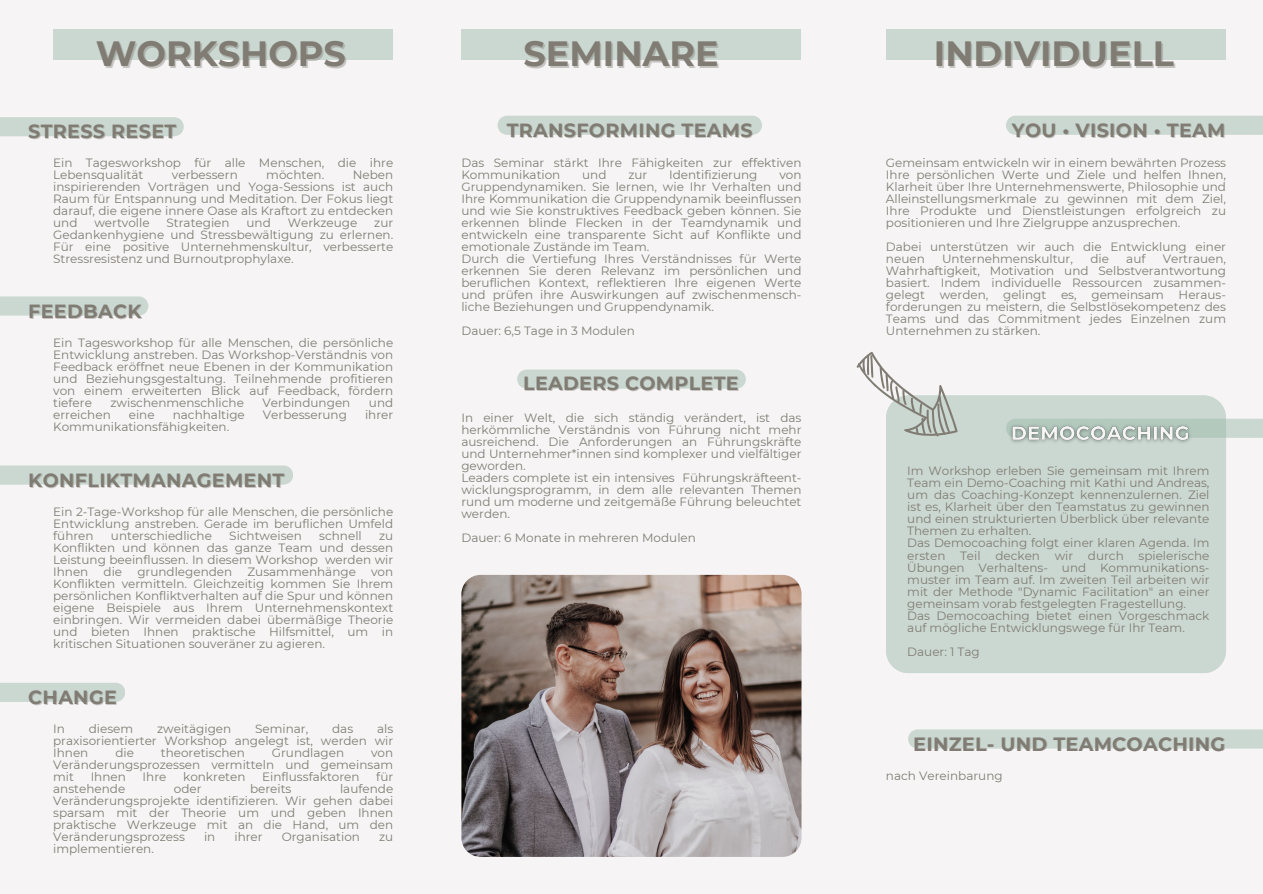
<style>
.page{position:relative;width:1263px;height:894px;background:#fff}
.page>*{position:absolute;margin:0;border:0;box-sizing:border-box;transform-origin:0 0}
.t1{font:700 34.95px "Montserrat";color:#807c73}
.t2{font:700 19.05px "Montserrat";letter-spacing:.02em;color:#807c73}
.t3{font:12px/12px "Montserrat";color:#807c73;text-align:justify}
</style>
<div class="page">
<div style="left:0;top:0;width:1263px;height:893px;background:#f6f4f5"></div>
<div style="left:0;top:117px;width:184px;height:19px;background:#cbd8d2"></div>
<div style="left:461px;top:30px;width:340px;height:30px;background:#cbd8d2"></div>
<div style="left:886px;top:30px;width:340px;height:30px;background:#cbd8d2"></div>
<div style="left:53px;top:30px;width:340px;height:30px;background:#cbd8d2"></div>
<svg style="left:517px;top:369px;width:229px;height:19px;background:#ccd9d3"></svg>
<div style="left:1006px;top:116px;width:257px;height:19px;background:#cbd8d2"></div>
<div style="left:908px;top:729px;width:355px;height:19px;background:#cbd8d2"></div>
<div style="left:886px;top:395px;width:340px;height:278px;background:#cbd8d2"></div>
<svg style="left:856px;top:351px;width:115px;height:107px"></svg>
<img style="left:461px;top:574px;width:340px;height:282px">
<div style="left:0;top:296px;width:148px;height:19px;background:#cbd8d2"></div>
<div style="left:0;top:465px;width:293px;height:19px;background:#cbd8d2"></div>
<div style="left:0;top:682px;width:125px;height:19px;background:#cbd8d2"></div>
<div style="left:497px;top:116px;width:265px;height:19px;background:#cbd8d2"></div>
<svg style="left:1196px;top:418px;width:67px;height:20px"></svg>
<img style="left:1006px;top:418px;width:190px;height:31px">
<h2 class="t1" style="left:96px;top:33px;width:252px">WORKSHOPS</h2>
<p class="t1" style="left:524px;top:33px;width:197px">SEMINARE</p>
<h1 class="t1" style="left:934px;top:33px;width:242px">INDIVIDUELL</h1>
<h1 class="t2" style="left:28px;top:120px;width:150px">STRESS RESET</h1>
<h2 class="t3" style="left:53px;top:156px;width:342px">Ein Tagesworkshop für alle Menschen, die ihre<br>Lebensqualität</h2>
<h2 class="t3" style="left:53px;top:168px;width:342px;text-indent:300px">Neben inspirierenden Vorträgen und Yoga-Sessions ist auch Raum für Entspannung und Meditation. Der Fokus liegt darauf, die eigene innere Oase als Kraftort zu entdecken und</h2>
<h2 class="t3" style="left:172px;top:168px;width:67px">verbessern</h2>
<h2 class="t3" style="left:266px;top:168px;width:59px">möchten.</h2>
<h2 class="t3" style="left:94px;top:216px;width:57px">wertvolle</h2>
<h2 class="t3" style="left:167px;top:216px;width:65px">Strategien</h2>
<h2 class="t3" style="left:247px;top:216px;width:26px">und</h2>
<h2 class="t3" style="left:288px;top:216px;width:71px">Werkzeuge</h2>
<h2 class="t3" style="left:53px;top:216px;width:342px;text-indent:321px">zur Gedankenhygiene und Stressbewältigung zu erlernen.<br>Für eine positive Unternehmenskultur, verbesserte Stressresistenz und Burnoutprophylaxe.</h2>
<p class="t2" style="left:28px;top:299px;width:115px">FEEDBACK</p>
<p class="t3" style="left:53px;top:336px;width:342px">Ein Tagesworkshop für alle Menschen, die persönliche Entwicklung anstreben. Das Workshop-Verständnis von Feedback eröffnet neue Ebenen in der Kommunikation und Beziehungsgestaltung. Teilnehmende profitieren von einem erweiterten Blick auf Feedback, fördern tiefere</p>
<p class="t3" style="left:110px;top:396px;width:135px">zwischenmenschliche</p>
<p class="t3" style="left:262px;top:396px;width:89px">Verbindungen</p>
<p class="t3" style="left:369px;top:396px;width:26px">und</p>
<p class="t3" style="left:53px;top:408px;width:59px">erreichen</p>
<p class="t3" style="left:129px;top:408px;width:27px">eine</p>
<p class="t3" style="left:173px;top:408px;width:74px">nachhaltige</p>
<p class="t3" style="left:263px;top:408px;width:86px">Verbesserung</p>
<p class="t3" style="left:365px;top:408px;width:30px">ihrer</p>
<p class="t3" style="left:53px;top:420px;width:178px">Kommunikationsfähigkeiten.</p>
<p class="t2" style="left:28px;top:468px;width:258px">KONFLIKTMANAGEMENT</p>
<h2 class="t3" style="left:53px;top:505px;width:342px">Ein 2-Tage-Workshop für alle Menschen, die persönliche Entwicklung anstreben. Gerade im beruflichen Umfeld führen</h2>
<h2 class="t3" style="left:111px;top:529px;width:103px">unterschiedliche</h2>
<h2 class="t3" style="left:229px;top:529px;width:74px">Sichtweisen</h2>
<h2 class="t3" style="left:319px;top:529px;width:44px">schnell</h2>
<h2 class="t3" style="left:53px;top:529px;width:342px;text-indent:326px">zu Konflikten und können das ganze Team und dessen Leistung beeinflussen. In diesem Workshop werden wir Ihnen</h2>
<h2 class="t3" style="left:104px;top:565px;width:20px">die</h2>
<h2 class="t3" style="left:137px;top:565px;width:96px">grundlegenden</h2>
<h2 class="t3" style="left:247px;top:565px;width:110px">Zusammenhänge</h2>
<h2 class="t3" style="left:53px;top:565px;width:342px;text-indent:318px">von Konflikten vermitteln. Gleichzeitig kommen Sie Ihrem persönlichen Konfliktverhalten auf die Spur und können eigene Beispiele aus Ihrem Unternehmenskontext einbringen. Wir vermeiden dabei übermäßige Theorie und bieten Ihnen praktische Hilfsmittel, um in kritischen Situationen souveräner zu agieren.</h2>
<p class="t2" style="left:28px;top:685px;width:90px">CHANGE</p>
<p class="t3" style="left:53px;top:722px;width:13px">In</p>
<p class="t3" style="left:89px;top:722px;width:46px">diesem</p>
<p class="t3" style="left:157px;top:722px;width:76px">zweitägigen</p>
<p class="t3" style="left:255px;top:722px;width:55px">Seminar,</p>
<p class="t3" style="left:332px;top:722px;width:23px">das</p>
<p class="t3" style="left:53px;top:722px;width:342px;text-indent:324px">als praxisorientierter Workshop angelegt ist, werden wir Ihnen</p>
<p class="t3" style="left:115px;top:746px;width:20px">die</p>
<p class="t3" style="left:161px;top:746px;width:86px">theoretischen</p>
<p class="t3" style="left:272px;top:746px;width:74px">Grundlagen</p>
<p class="t3" style="left:53px;top:746px;width:342px;text-indent:318px">von Veränderungsprozessen vermitteln und gemeinsam mit</p>
<p class="t3" style="left:91px;top:770px;width:37px">Ihnen</p>
<p class="t3" style="left:143px;top:770px;width:25px">Ihre</p>
<p class="t3" style="left:183px;top:770px;width:64px">konkreten</p>
<p class="t3" style="left:262px;top:770px;width:99px">Einflussfaktoren</p>
<p class="t3" style="left:376px;top:770px;width:18px">für</p>
<p class="t3" style="left:53px;top:782px;width:74px">anstehende</p>
<p class="t3" style="left:174px;top:782px;width:29px">oder</p>
<p class="t3" style="left:250px;top:782px;width:43px">bereits</p>
<p class="t3" style="left:53px;top:782px;width:342px;text-indent:287px">laufende Veränderungsprojekte identifizieren. Wir gehen dabei sparsam mit der Theorie um und geben Ihnen praktische Werkzeuge mit an die Hand, um den Veränderungsprozess</p>
<p class="t3" style="left:204px;top:830px;width:13px">in</p>
<p class="t3" style="left:234px;top:830px;width:30px">ihrer</p>
<p class="t3" style="left:282px;top:830px;width:80px">Organisation</p>
<p class="t3" style="left:379px;top:830px;width:16px">zu</p>
<p class="t3" style="left:53px;top:842px;width:102px">implementieren.</p>
<p class="t2" style="left:507px;top:118px;width:247px">TRANSFORMING TEAMS</p>
<h1 class="t3" style="left:461px;top:156px;width:342px">Das Seminar stärkt Ihre Fähigkeiten zur effektiven<br>Kommunikation</h1>
<h1 class="t3" style="left:582px;top:168px;width:26px">und</h1>
<h1 class="t3" style="left:628px;top:168px;width:21px">zur</h1>
<h1 class="t3" style="left:669px;top:168px;width:90px">Identifizierung</h1>
<h1 class="t3" style="left:461px;top:168px;width:342px;text-indent:318px">von Gruppendynamiken. Sie lernen, wie Ihr Verhalten und Ihre Kommunikation die Gruppendynamik beeinflussen und wie Sie konstruktives Feedback geben können. Sie erkennen blinde Flecken in der Teamdynamik und entwickeln eine transparente Sicht auf Konflikte und emotionale Zustände im Team.</h1>
<h2 class="t3" style="left:461px;top:252px;width:342px">Durch die Vertiefung Ihres Verständnisses für Werte erkennen Sie deren Relevanz im persönlichen und beruflichen Kontext, reflektieren Ihre eigenen Werte und prüfen ihre Auswirkungen auf zwischenmensch&shy;liche Beziehungen und Gruppendynamik.</h2>
<p class="t3" style="left:461px;top:324px;width:175px">Dauer: 6,5 Tage in 3 Modulen</p>
<p class="t2" style="left:523px;top:372px;width:217px">LEADERS COMPLETE</p>
<h2 class="t3" style="left:461px;top:412px;width:342px">In einer Welt, die sich ständig verändert, ist das herkömmliche Verständnis von Führung nicht mehr ausreichend. Die Anforderungen an Führungskräfte und Unternehmer*innen sind komplexer und vielfältiger geworden.</h2>
<p class="t3" style="left:461px;top:472px;width:342px">Leaders complete ist ein intensives Führungskräfteent&shy;wicklungsprogramm, in dem alle relevanten Themen rund um moderne und zeitgemäße Führung beleuchtet werden.</p>
<h2 class="t3" style="left:461px;top:532px;width:236px">Dauer: 6 Monate in mehreren Modulen</h2>
<p class="t2" style="left:1012px;top:118px;width:215px">YOU • VISION • TEAM</p>
<p class="t3" style="left:886px;top:156px;width:342px">Gemeinsam entwickeln wir in einem bewährten Prozess Ihre persönlichen Werte und Ziele und helfen Ihnen, Klarheit über Ihre Unternehmenswerte, Philosophie und Alleinstellungsmerkmale zu gewinnen mit dem Ziel, Ihre Produkte und Dienstleistungen erfolgreich zu positionieren und Ihre Zielgruppe anzusprechen.</p>
<p class="t3" style="left:886px;top:240px;width:342px">Dabei unterstützen wir auch die Entwicklung einer neuen</p>
<p class="t3" style="left:942px;top:252px;width:132px">Unternehmenskultur,</p>
<p class="t3" style="left:1090px;top:252px;width:20px">die</p>
<p class="t3" style="left:1126px;top:252px;width:21px">auf</p>
<p class="t3" style="left:886px;top:252px;width:342px;text-indent:277px">Vertrauen, Wahrhaftigkeit, Motivation und Selbstverantwortung basiert. Indem individuelle Ressourcen zusammen&shy;gelegt werden, gelingt es, gemeinsam Heraus&shy;forderungen zu meistern, die Selbstlösekompetenz des Teams und das Commitment jedes Einzelnen zum Unternehmen zu stärken.</p>
<p class="t3" style="left:907px;top:465px;width:304px">Im Workshop erleben Sie gemeinsam mit Ihrem Team ein Demo-Coaching mit Kathi und Andreas, um das Coaching-Konzept kennenzulernen. Ziel ist es, Klarheit über den Teamstatus zu gewinnen und einen strukturierten Überblick über relevante Themen zu erhalten.</p>
<p class="t3" style="left:907px;top:537px;width:304px">Das Democoaching folgt einer klaren Agenda. Im ersten Teil decken wir durch spielerische Übungen Verhaltens- und Kommunikations&shy;muster im Team auf. Im zweiten Teil arbeiten wir mit der Methode "Dynamic Facilitation" an einer gemeinsam vorab festgelegten Fragestellung.</p>
<p class="t3" style="left:907px;top:609px;width:304px">Das Democoaching bietet einen Vorgeschmack auf mögliche Entwicklungswege für Ihr Team.</p>
<h2 class="t3" style="left:907px;top:645px;width:74px">Dauer: 1 Tag</h2>
<p class="t2" style="left:913px;top:732px;width:313px">EINZEL- UND TEAMCOACHING</p>
<h2 class="t3" style="left:886px;top:769px;width:118px">nach Vereinbarung</h2>
</div>
